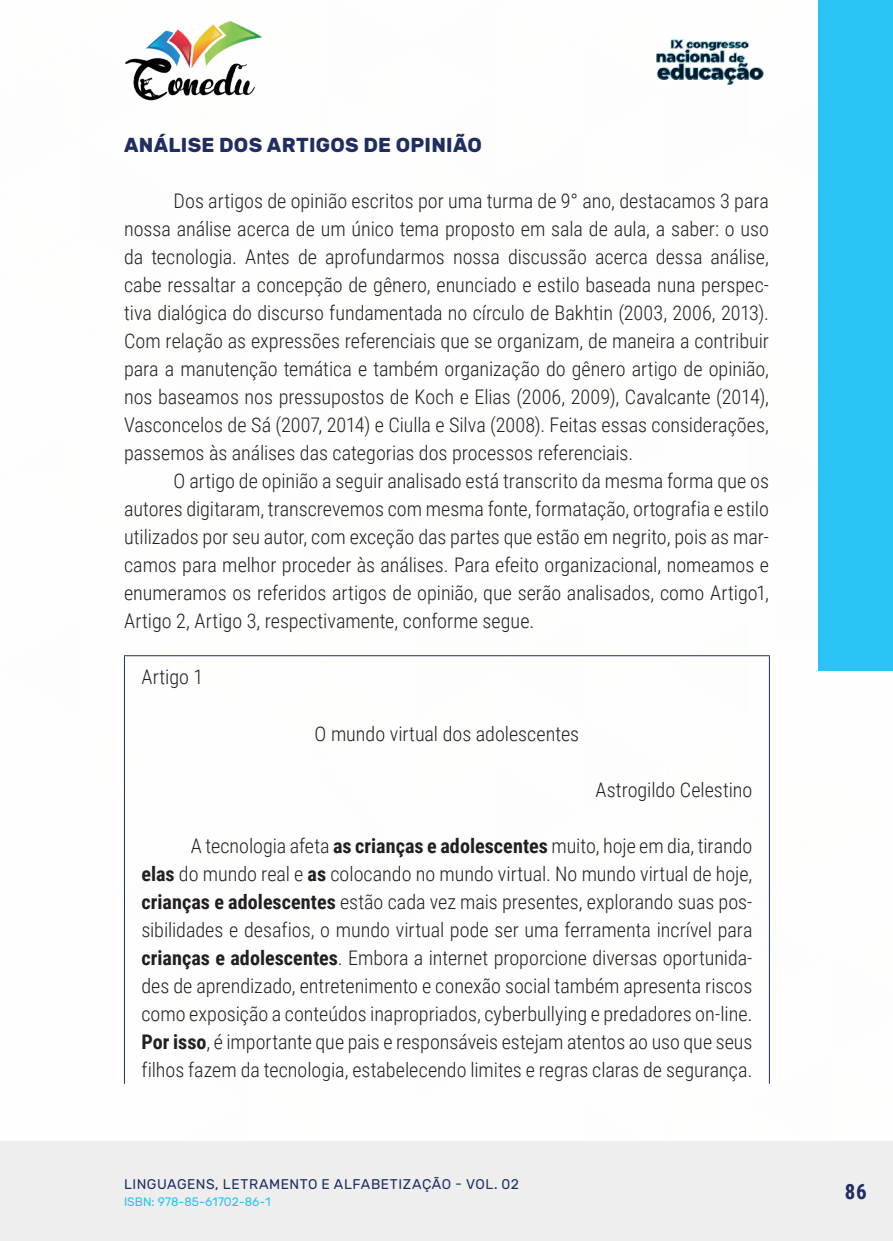
<style>
.page{position:relative;width:893px;height:1241px;background:#fff}
.page>*{position:absolute;margin:0;border:0;box-sizing:border-box;transform-origin:0 0}
.t1{font:700 21px "Roboto Condensed";color:#202d5e}
._9_CORPO{font:300 20.12px/28px "Roboto Condensed";color:#231f20;text-align:justify}
._11_SUBTITULO_2{font:700 20.12px "Rubik";letter-spacing:.015em;color:#202d5e}
.t2{font:14px "Rubik";letter-spacing:.035em;color:#202d5e}
.t3{font:12.25px "Rubik";color:#29c4f3}
.s1{font-weight:700}
</style>
<div class="page">
<div style="left:0;top:1141px;width:893px;height:99px;background:#eeeeef"></div>
<div style="left:819px;top:0;width:74px;height:670px;background:#29c4f3"></div>
<img style="left:125px;top:20px;width:137px;height:81px">
<img style="left:656px;top:39px;width:108px;height:46px">
<hr style="left:124px;top:655px;width:646px;height:1px;background:#202d5e">
<hr style="left:124px;top:656px;width:1px;height:427px;background:#202d5e">
<hr style="left:769px;top:656px;width:1px;height:427px;background:#202d5e">
<p class="_11_SUBTITULO_2" style="left:124px;top:133px;width:359px">ANÁLISE DOS ARTIGOS DE OPINIÃO</p>
<p class="_9_CORPO" style="left:124px;top:186px;width:646px;text-indent:50px">Dos artigos de opinião escritos por uma turma de 9° ano, destacamos 3 para nossa análise acerca de um único tema proposto em sala de aula, a saber: o uso da tecnologia. Antes de aprofundarmos nossa discussão acerca dessa análise, cabe ressaltar a concepção de gênero, enunciado e estilo baseada nuna perspec&shy;tiva dialógica do discurso fundamentada no círculo de Bakhtin (2003, 2006, 2013).<br>Com relação as expressões referenciais que se organizam, de maneira a contribuir para a manutenção temática e também organização do gênero artigo de opinião, nos baseamos nos pressupostos de Koch e Elias (2006, 2009), Cavalcante (2014), Vasconcelos de Sá (2007, 2014) e Ciulla e Silva (2008). Feitas essas considerações, passemos às análises das categorias dos processos referenciais.</p>
<p class="_9_CORPO" style="left:124px;top:466px;width:646px;text-indent:50px">O artigo de opinião a seguir analisado está transcrito da mesma forma que os autores digitaram, transcrevemos com mesma fonte, formatação, ortografia e estilo utilizados por seu autor, com exceção das partes que estão em negrito, pois as mar&shy;camos para melhor proceder às análises. Para efeito organizacional, nomeamos e enumeramos os referidos artigos de opinião, que serão analisados, como Artigo1, Artigo 2, Artigo 3, respectivamente, conforme segue.</p>
<p class="_9_CORPO" style="left:141px;top:662px;width:63px">Artigo 1</p>
<p class="_9_CORPO" style="left:315px;top:718px;width:266px">O mundo virtual dos adolescentes</p>
<p class="_9_CORPO" style="left:595px;top:774px;width:158px">Astrogildo Celestino</p>
<p class="_9_CORPO" style="left:141px;top:830px;width:613px;text-indent:50px">A tecnologia afeta <span class="s1">as crianças e adolescentes</span> muito, hoje em dia, tirando <span class="s1">elas</span> do mundo real e <span class="s1">as</span> colocando no mundo virtual. No mundo virtual de hoje, <span class="s1">crianças e adolescentes</span> estão cada vez mais presentes, explorando suas pos&shy;sibilidades e desafios, o mundo virtual pode ser uma ferramenta incrível para <span class="s1">crianças e adolescentes</span>. Embora a internet proporcione diversas oportunida&shy;des de aprendizado, entretenimento e conexão social também apresenta riscos como exposição a conteúdos inapropriados, cyberbullying e predadores on-line.<br><span class="s1">Por isso</span>, é importante que pais e responsáveis estejam atentos ao uso que seus filhos fazem da tecnologia, estabelecendo limites e regras claras de segurança.</p>
<p class="t2" style="left:124px;top:1175px;width:397px">LINGUAGENS, LETRAMENTO E ALFABETIZAÇÃO - VOL. 02</p>
<p class="t3" style="left:124px;top:1194px;width:148px">ISBN: 978-85-61702-86-1</p>
<p class="t1" style="left:845px;top:1176px;width:23px">86</p>
</div>
